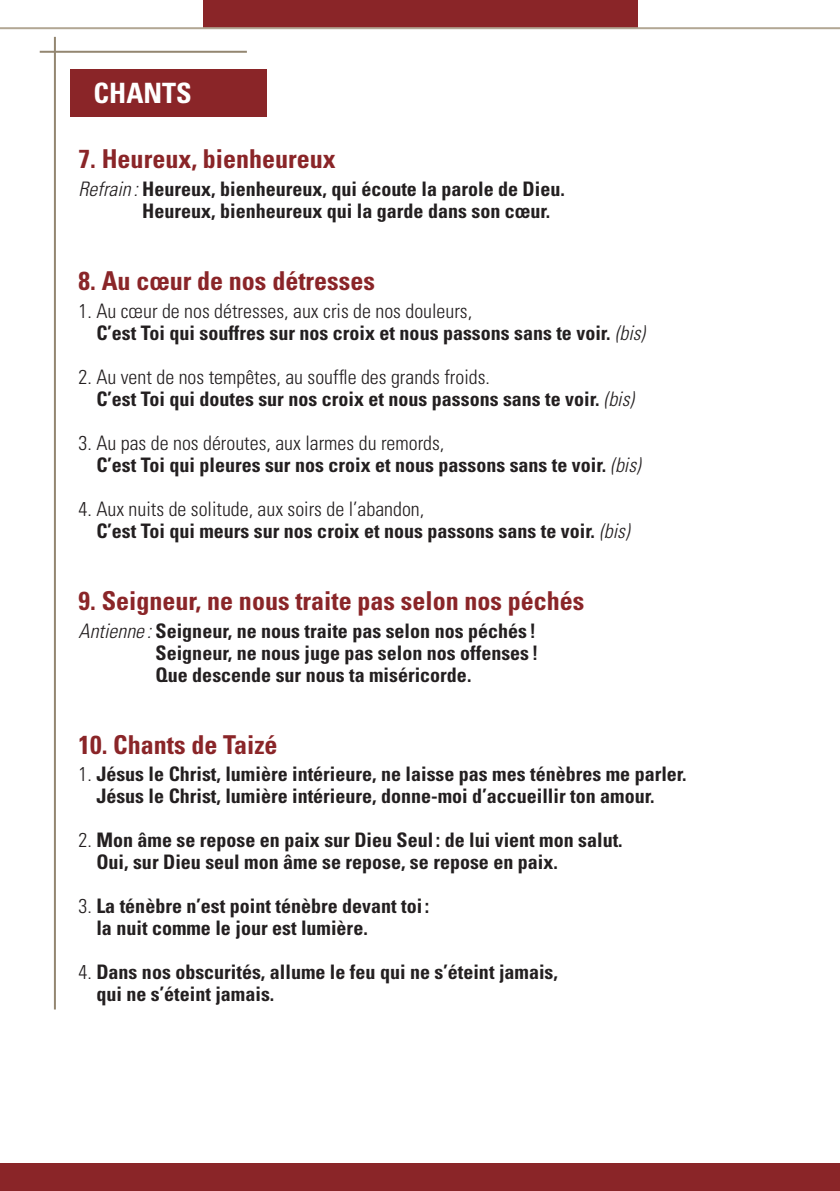
<style>
.page{position:relative;width:840px;height:1191px;background:#fff}
.page>*{position:absolute;margin:0;border:0;box-sizing:border-box;transform-origin:0 0}
.t1{font:700 condensed 28px "Univers";color:#fff}
.t2{font:700 condensed 26px "Univers";color:#8a2528}
.t3{font:700 condensed 20px/22px "Univers";color:#231f20}
.s1{font-weight:300;font-style:italic}
.s2{font-weight:300}
</style>
<div class="page">
<div style="left:202px;top:0;width:435px;height:28px;background:#8a2528"></div>
<hr style="left:0;top:27px;width:839px;height:2px;background:#b2a794">
<div style="left:0;top:1163px;width:839px;height:28px;background:#8a2528"></div>
<div style="left:71px;top:69px;width:196px;height:47px;background:#8a2528"></div>
<hr style="left:40px;top:51px;width:207px;height:2px;background:#938671">
<hr style="left:54px;top:37px;width:2px;height:972px;background:#938671">
<h1 class="t1" style="left:94px;top:76px;width:100px">CHANTS</h1>
<h2 class="t2" style="left:79px;top:143px;width:259px">7. Heureux, bienheureux</h2>
<p class="t3" style="left:142px;top:178px;width:424px;text-indent:-64px"><span class="s1">Refrain :</span> Heureux, bienheureux, qui écoute la parole de Dieu.<br>Heureux, bienheureux qui la garde dans son cœur.</p>
<h2 class="t2" style="left:79px;top:265px;width:298px">8. Au cœur de nos détresses</h2>
<p class="t3" style="left:96px;top:299px;width:550px;text-indent:-18px"><span class="s2">1. Au cœur de nos détresses, aux cris de nos douleurs,<br></span>C’est Toi qui souffres sur nos croix et nous passons sans te voir. <span class="s1">(bis)</span></p>
<p class="t3" style="left:96px;top:365px;width:538px;text-indent:-18px"><span class="s2">2. Au vent de nos tempêtes, au souffle des grands froids.<br></span>C’est Toi qui doutes sur nos croix et nous passons sans te voir. <span class="s1">(bis)</span></p>
<p class="t3" style="left:96px;top:431px;width:545px;text-indent:-18px"><span class="s2">3. Au pas de nos déroutes, aux larmes du remords,<br></span>C’est Toi qui pleures sur nos croix et nous passons sans te voir. <span class="s1">(bis)</span></p>
<p class="t3" style="left:96px;top:497px;width:534px;text-indent:-18px"><span class="s2">4. Aux nuits de solitude, aux soirs de l’abandon,<br></span>C’est Toi qui meurs sur nos croix et nous passons sans te voir. <span class="s1">(bis)</span></p>
<h2 class="t2" style="left:79px;top:584px;width:507px">9. Seigneur, ne nous traite pas selon nos péchés</h2>
<p class="t3" style="left:155px;top:619px;width:384px;text-align:justify;text-indent:-77px"><span class="s1">Antienne :</span> Seigneur, ne nous traite pas selon nos péchés !<br>Seigneur, ne nous juge pas selon nos offenses !<br>Que descende sur nous ta miséricorde.</p>
<h2 class="t2" style="left:79px;top:728px;width:200px">10. Chants de Taizé</h2>
<p class="t3" style="left:96px;top:763px;width:591px;text-indent:-18px"><span class="s2">1.</span> Jésus le Christ, lumière intérieure, ne laisse pas mes ténèbres me parler.<br>Jésus le Christ, lumière intérieure, donne-moi d’accueillir ton amour.</p>
<p class="t3" style="left:96px;top:829px;width:527px;text-indent:-18px"><span class="s2">2.</span> Mon âme se repose en paix sur Dieu Seul: de lui vient mon salut.<br>Oui, sur Dieu seul mon âme se repose, se repose en paix.</p>
<p class="t3" style="left:96px;top:895px;width:334px;text-indent:-18px"><span class="s2">3.</span> La ténèbre n’est point ténèbre devant toi: la nuit comme le jour est lumière.</p>
<p class="t3" style="left:96px;top:961px;width:463px;text-indent:-18px"><span class="s2">4.</span> Dans nos obscurités, allume le feu qui ne s’éteint jamais, qui ne s’éteint jamais.</p>
</div>
